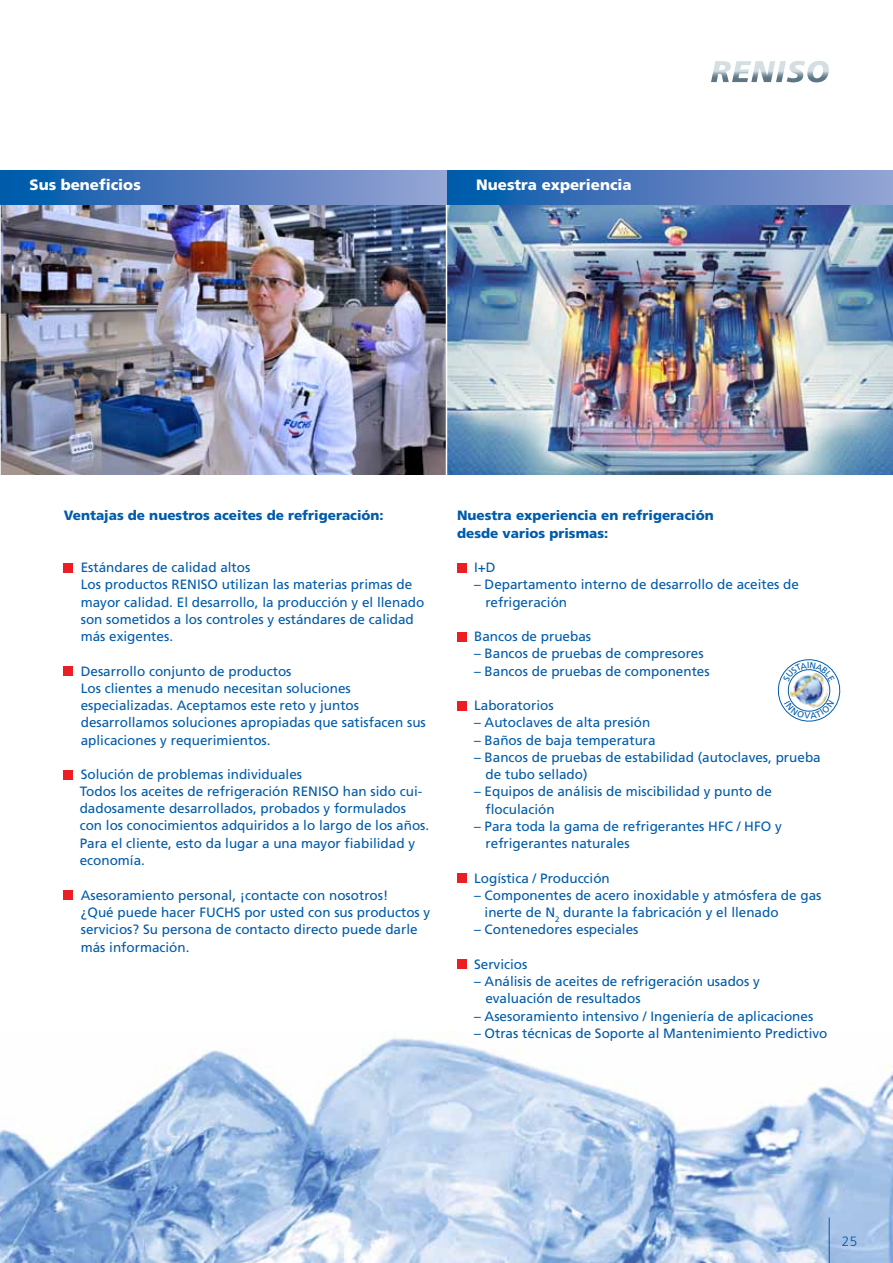
<style>
.page{position:relative;width:893px;height:1263px;background:#fff}
.page>*{position:absolute;margin:0;border:0;box-sizing:border-box;transform-origin:0 0}
.t1{font:900 15px "Frutiger LT Std";color:#fff}
.t2{font:13.5px/17.2px "Frutiger LT Std";color:#005baa}
.t3{font:900 13.5px/17.2px "Frutiger LT Std";color:#005baa}
.t4{font:300 13.5px "Frutiger LT Std";color:#005baa}
</style>
<div class="page">
<img style="left:1px;top:204px;width:892px;height:270px">
<hr style="left:446px;top:202px;width:1px;height:279px;background:#fff">
<img style="left:0;top:1032px;width:893px;height:231px">
<svg style="left:711px;top:61px;width:118px;height:21px"></svg>
<div style="left:64px;top:563px;width:9px;height:9px;background:#ed1d24"></div>
<div style="left:64px;top:666px;width:9px;height:10px;background:#ed1d24"></div>
<div style="left:64px;top:770px;width:9px;height:9px;background:#ed1d24"></div>
<div style="left:64px;top:891px;width:9px;height:9px;background:#ed1d24"></div>
<hr style="left:829px;top:1217px;width:1px;height:46px;background:#005baa">
<svg style="left:446px;top:170px;width:447px;height:34px;background:#4e7cbd"></svg>
<svg style="left:0;top:170px;width:446px;height:34px;background:#507cbe"></svg>
<div style="left:457px;top:563px;width:9px;height:9px;background:#ed1d24"></div>
<div style="left:457px;top:632px;width:9px;height:9px;background:#ed1d24"></div>
<div style="left:457px;top:701px;width:9px;height:9px;background:#ed1d24"></div>
<div style="left:457px;top:873px;width:9px;height:10px;background:#ed1d24"></div>
<div style="left:457px;top:960px;width:9px;height:9px;background:#ed1d24"></div>
<svg style="left:777px;top:659px;width:64px;height:63px"></svg>
<p class="t1" style="left:30px;top:176px;width:113px">Sus beneficios</p>
<p class="t1" style="left:476px;top:176px;width:157px">Nuestra experiencia</p>
<p class="t3" style="left:64px;top:507px;width:321px">Ventajas de nuestros aceites de refrigeración:</p>
<p class="t2" style="left:81px;top:559px;width:345px">Estándares de calidad altos<br>Los productos RENISO utilizan las materias primas de mayor calidad. El desarrollo, la producción y el llenado son sometidos a los controles y estándares de calidad más exigentes.</p>
<p class="t2" style="left:81px;top:662px;width:347px">Desarrollo conjunto de productos<br>Los clientes a menudo necesitan soluciones especializadas. Aceptamos este reto y juntos desarrollamos soluciones apropiadas que satisfacen sus aplicaciones y requerimientos.</p>
<p class="t2" style="left:81px;top:766px;width:223px">Solución de problemas individuales</p>
<p class="t2" style="left:80px;top:782px;width:351px">Todos los aceites de refrigeración RENISO han sido cui&shy;dadosamente desarrollados, probados y formulados con los conocimientos adquiridos a lo largo de los años.<br>Para el cliente, esto da lugar a una mayor fiabilidad y economía.</p>
<p class="t2" style="left:81px;top:887px;width:351px">Asesoramiento personal, ¡contacte con nosotros!<br>¿Qué puede hacer FUCHS por usted con sus productos y servicios? Su persona de contacto directo puede darle más información.</p>
<p class="t3" style="left:457px;top:507px;width:258px">Nuestra experiencia en refrigeración desde varios prismas:</p>
<p class="t2" style="left:474px;top:559px;width:23px">I+D</p>
<p class="t2" style="left:485px;top:576px;width:315px;text-indent:-11px">– Departamento interno de desarrollo de aceites de refrigeración</p>
<p class="t2" style="left:466px;top:628px;width:126px">Bancos de pruebas</p>
<p class="t2" style="left:474px;top:645px;width:231px">– Bancos de pruebas de compresores</p>
<p class="t2" style="left:474px;top:662px;width:237px">– Bancos de pruebas de componentes</p>
<p class="t2" style="left:474px;top:697px;width:81px">Laboratorios</p>
<p class="t2" style="left:474px;top:714px;width:178px">– Autoclaves de alta presión</p>
<p class="t2" style="left:474px;top:731px;width:183px">– Baños de baja temperatura</p>
<p class="t2" style="left:486px;top:749px;width:337px;text-indent:-11px">– Bancos de pruebas de estabilidad (autoclaves, prueba de tubo sellado)</p>
<p class="t2" style="left:486px;top:783px;width:288px;text-indent:-11px">– Equipos de análisis de miscibilidad y punto de floculación</p>
<p class="t2" style="left:486px;top:818px;width:298px;text-indent:-11px">– Para toda la gama de refrigerantes HFC / HFO y refrigerantes naturales</p>
<p class="t2" style="left:474px;top:869px;width:137px">Logística / Producción</p>
<p class="t2" style="left:485px;top:887px;width:338px;text-indent:-11px">– Componentes de acero inoxidable y atmósfera de gas inerte de N<sub>2</sub> durante la fabricación y el llenado</p>
<p class="t2" style="left:474px;top:921px;width:166px">– Contenedores especiales</p>
<p class="t2" style="left:474px;top:956px;width:55px">Servicios</p>
<p class="t2" style="left:485px;top:973px;width:276px;text-indent:-11px">– Análisis de aceites de refrigeración usados y evaluación de resultados</p>
<p class="t2" style="left:474px;top:1007px;width:341px">– Asesoramiento intensivo / Ingeniería de aplicaciones</p>
<p class="t2" style="left:474px;top:1025px;width:355px">– Otras técnicas de Soporte al Mantenimiento Predictivo</p>
<p class="t4" style="left:842px;top:1234px;width:17px">25</p>
</div>
